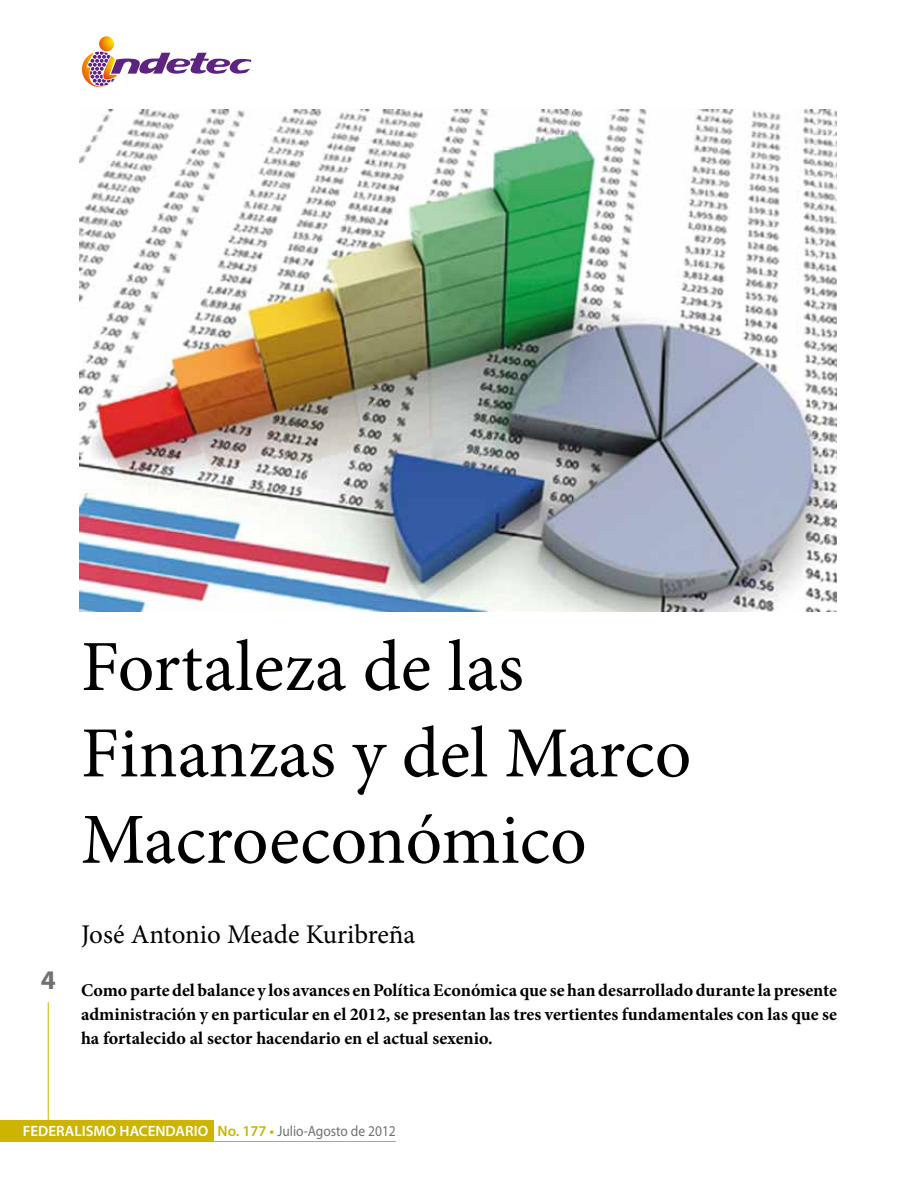
<style>
.page{position:relative;width:918px;height:1188px;background:#fff}
.page>*{position:absolute;margin:0;border:0;box-sizing:border-box;transform-origin:0 0}
.t1{font:72px/86.4px "Minion Pro";color:#000}
.t2{font:27px "Minion Pro";letter-spacing:-.005em;color:#000}
.t3{font:700 27px "Myriad Pro";color:#707172}
.t4{font:700 18px/24px "Minion Pro";letter-spacing:.005em;color:#000;text-align:justify}
.t5{font:600 15px "Myriad Pro";color:#fff}
.s1{color:#ccb400}
.s2{font-weight:400;color:#707172}
</style>
<div class="page">
<div style="left:0;top:1121px;width:213px;height:21px;background:#ccb400"></div>
<hr style="left:0;top:1141px;width:396px;height:1px;background:#ccb400">
<hr style="left:48px;top:1002px;width:1px;height:119px;background:#ccb400">
<svg style="left:82px;top:36px;width:169px;height:52px"></svg>
<img style="left:79px;top:110px;width:758px;height:502px">
<h2 class="t3" style="left:41px;top:963px;width:16px">4</h2>
<h1 class="t1" style="left:81px;top:624px;width:612px">Fortaleza de las<br>Finanzas y del Marco<br>Macroeconómico</h1>
<h2 class="t2" style="left:81px;top:916px;width:336px">José Antonio Meade Kuribreña</h2>
<p class="t4" style="left:81px;top:978px;width:758px">Como parte del balance y los avances en Política Económica que se han desarrollado durante la presente administración y en particular en el 2012, se presentan las tres vertientes fundamentales con las que se ha fortalecido al sector hacendario en el actual sexenio.</p>
<p class="t5" style="left:23px;top:1122px;width:374px">FEDERALISMO HACENDARIO <span class="s1">No. 177 •</span> <span class="s2">Julio-Agosto de 2012</span></p>
</div>
